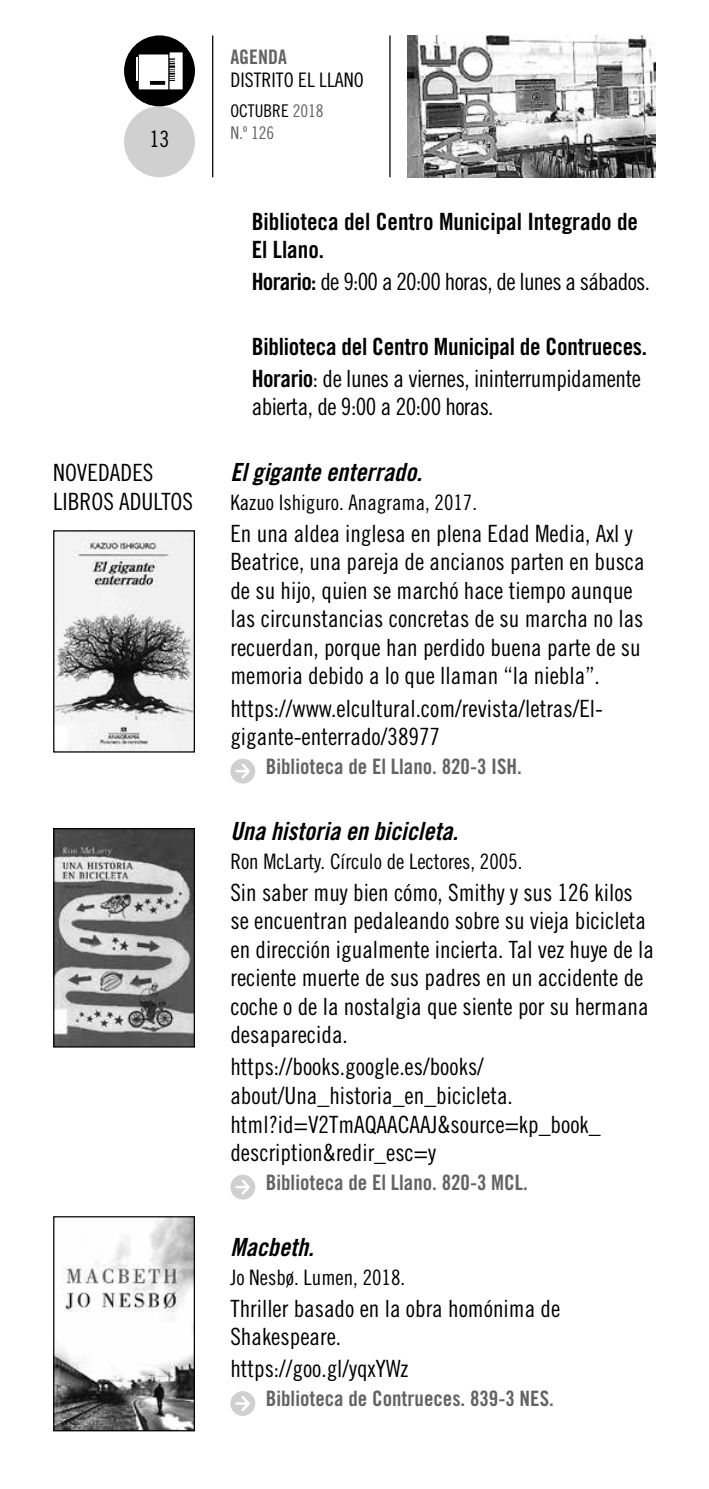
<style>
.page{position:relative;width:709px;height:1489px;background:#fff}
.page>*{position:absolute;margin:0;border:0;box-sizing:border-box;transform-origin:0 0}
.t1{font:25px "Trade Gothic LT Std Bd Cn 20 Obl";color:#000}
.t2{font:23.75px/28.5px "Trade Gothic LT Std Cn 18";color:#000}
.t3{font:23.75px/28.5px "Trade Gothic LT Std Bd Cn 20";color:#000}
.t4{font:23.75px/28.5px "Trade Gothic LT Std Cn 18";letter-spacing:-.02em;color:#000}
.t5{font:23.75px "Trade Gothic LT Std Cn 18";letter-spacing:-.03em;color:#000}
.t6{font:22.5px "Trade Gothic LT Std Cn 18";color:#000}
.t7{font:21.25px "Trade Gothic LT Std Bd Cn 20";color:#646363}
.t8{font:21.25px "Trade Gothic LT Std Cn 18";color:#000}
.t9{font:20px "Trade Gothic LT Std Cn 18";color:#000}
.t10{font:20px "Trade Gothic LT Std Bd Cn 20";color:#646363}
.t11{font:17.5px/22.5px "Trade Gothic LT Std Cn 18";color:#646363}
.s1{color:#000}
.s2{font-family:"Trade Gothic LT Std Bd Cn 20"}
</style>
<div class="page">
<hr style="left:212px;top:35px;width:1px;height:142px;background:#000">
<hr style="left:389px;top:35px;width:1px;height:142px;background:#000">
<div style="left:124px;top:106px;width:71px;height:71px;background:#d0d0d0;border-radius:50%"></div>
<div style="left:124px;top:35px;width:71px;height:71px;background:#000;border-radius:50%"></div>
<svg style="left:139px;top:52px;width:44px;height:37px"></svg>
<hr style="left:136px;top:57px;width:2px;height:24px;background:#fff">
<img style="left:55px;top:532px;width:138px;height:218px">
<div style="left:53px;top:530px;width:142px;height:222px;border:1px solid #000"></div>
<div style="left:230px;top:758px;width:25px;height:25px;background:#d0d0d0;border-radius:50%"></div>
<svg style="left:235px;top:764px;width:15px;height:14px"></svg>
<img style="left:55px;top:830px;width:138px;height:215px">
<div style="left:53px;top:828px;width:142px;height:219px;border:1px solid #000"></div>
<div style="left:230px;top:1174px;width:25px;height:25px;background:#d0d0d0;border-radius:50%"></div>
<svg style="left:235px;top:1180px;width:15px;height:14px"></svg>
<img style="left:55px;top:1218px;width:138px;height:211px">
<div style="left:53px;top:1216px;width:142px;height:215px;border:1px solid #000"></div>
<div style="left:230px;top:1390px;width:25px;height:25px;background:#d0d0d0;border-radius:50%"></div>
<svg style="left:235px;top:1396px;width:15px;height:14px"></svg>
<img style="left:407px;top:35px;width:249px;height:142px">
<p class="t6" style="left:149px;top:126px;width:21px">13</p>
<p class="t2" style="left:53px;top:458px;width:141px">NOVEDADES<br>LIBROS ADULTOS</p>
<p class="t10" style="left:230px;top:45px;width:58px">AGENDA</p>
<p class="t9" style="left:230px;top:68px;width:135px">DISTRITO EL LLANO</p>
<p class="t11" style="left:230px;top:99px;width:95px"><span class="s1">OCTUBRE</span> 2018<br>N.º 126</p>
<p class="t3" style="left:252px;top:207px;width:388px">Biblioteca del Centro Municipal Integrado de<br>El Llano.</p>
<p class="t5" style="left:252px;top:268px;width:400px"><span class="s2">Horario:</span> de 9:00 a 20:00 horas, de lunes a sábados.</p>
<p class="t3" style="left:252px;top:331px;width:397px">Biblioteca del Centro Municipal de Contrueces.</p>
<p class="t4" style="left:252px;top:363px;width:391px"><span class="s2">Horario</span>: de lunes a viernes, ininterrumpidamente abierta, de 9:00 a 20:00 horas.</p>
<p class="t1" style="left:230px;top:456px;width:193px">El gigante enterrado.</p>
<p class="t8" style="left:230px;top:489px;width:248px">Kazuo Ishiguro. Anagrama, 2017.</p>
<p class="t2" style="left:230px;top:519px;width:416px">En una aldea inglesa en plena Edad Media, Axl y Beatrice, una pareja de ancianos parten en busca de su hijo, quien se marchó hace tiempo aunque las circunstancias concretas de su marcha no las recuerdan, porque han perdido buena parte de su memoria debido a lo que llaman “la niebla”.</p>
<p class="t2" style="left:230px;top:693px;width:374px">https://www.elcultural.com/revista/letras/El&shy;gigante-enterrado/38977</p>
<p class="t7" style="left:266px;top:753px;width:257px">Biblioteca de El Llano. 820-3 ISH.</p>
<p class="t1" style="left:230px;top:815px;width:229px">Una historia en bicicleta.</p>
<p class="t8" style="left:230px;top:848px;width:293px">Ron McLarty. Círculo de Lectores, 2005.</p>
<p class="t2" style="left:230px;top:877px;width:425px">Sin saber muy bien cómo, Smithy y sus 126 kilos se encuentran pedaleando sobre su vieja bicicleta en dirección igualmente incierta. Tal vez huye de la reciente muerte de sus padres en un accidente de coche o de la nostalgia que siente por su hermana desaparecida.</p>
<p class="t2" style="left:230px;top:1052px;width:372px">https://books.google.es/books/ about/Una_historia_en_bicicleta. html?id=V2TmAQAACAAJ&amp;source=kp_book_ description&amp;redir_esc=y</p>
<p class="t7" style="left:266px;top:1169px;width:263px">Biblioteca de El Llano. 820-3 MCL.</p>
<p class="t1" style="left:230px;top:1231px;width:85px">Macbeth.</p>
<p class="t8" style="left:230px;top:1264px;width:176px">Jo Nesbø. Lumen, 2018.</p>
<p class="t2" style="left:230px;top:1293px;width:331px">Thriller basado en la obra homónima de<br>Shakespeare.</p>
<p class="t2" style="left:230px;top:1354px;width:180px">https://goo.gl/yqxYWz</p>
<p class="t7" style="left:266px;top:1385px;width:289px">Biblioteca de Contrueces. 839-3 NES.</p>
</div>
